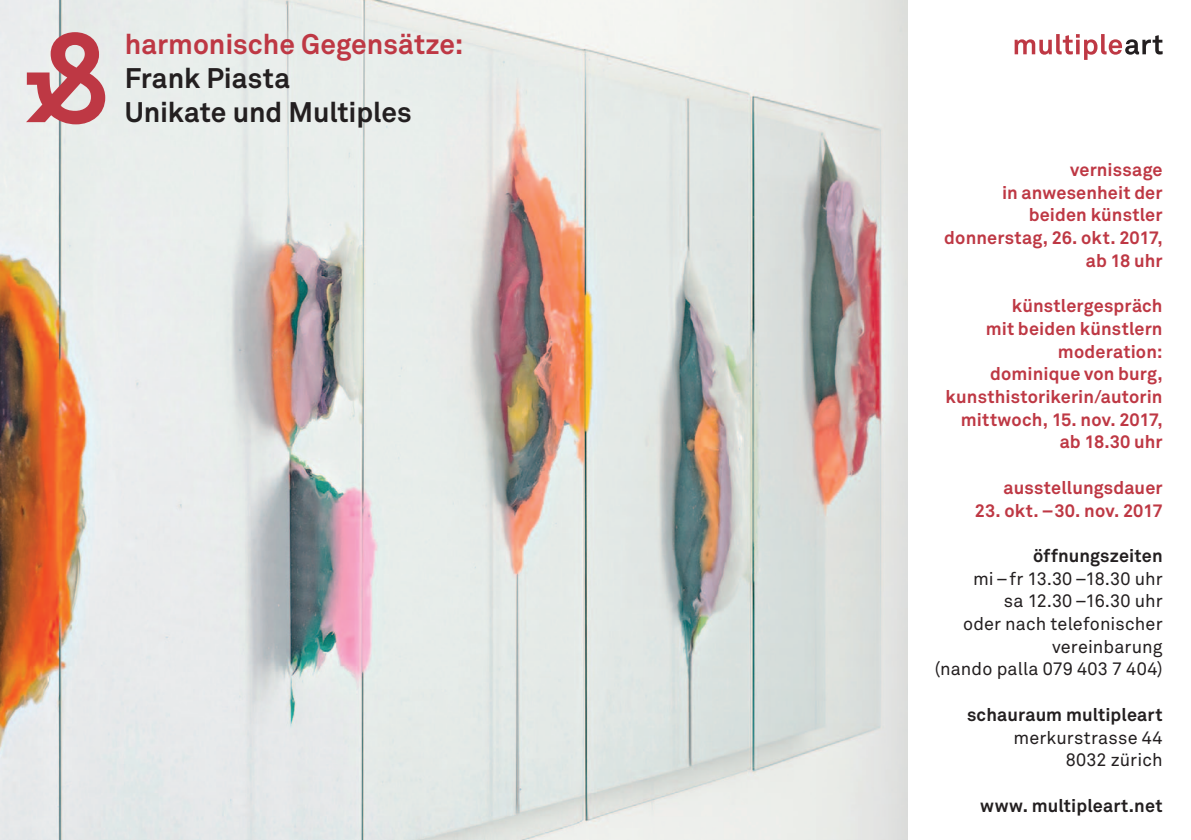
<style>
.page{position:relative;width:1191px;height:840px;background:#fff}
.page>*{position:absolute;margin:0;border:0;box-sizing:border-box;transform-origin:0 0}
.t1{font:700 28px/34px "Akkurat";color:#231f20}
.t2{font:700 28px "Akkurat";color:#be3844}
.t3{font:700 18px/22.6px "Akkurat";letter-spacing:.005em;color:#be3844;text-align:right}
.t4{font:18px/22.6px "Akkurat";letter-spacing:.01em;color:#231f20;text-align:right}
.t5{font:700 18px "Akkurat";letter-spacing:.01em;color:#231f20}
</style>
<div class="page">
<img style="left:0;top:0;width:907px;height:839px">
<svg style="left:1014px;top:34px;width:148px;height:26px"></svg>
<div style="left:26px;top:32px;width:79px;height:92px;background:#e8edeb"></div>
<h1 class="t2" style="left:125px;top:26px;width:340px">harmonische Gegensätze:</h1>
<h1 class="t1" style="left:125px;top:61px;width:288px">Frank Piasta<br>Unikate und Multiples</h1>
<p class="t3" style="left:944px;top:158px;width:220px">vernissage<br>in anwesenheit der beiden künstler donnerstag, 26. okt. 2017, ab 18 uhr</p>
<p class="t3" style="left:945px;top:294px;width:218px">künstlergespräch<br>mit beiden künstlern moderation:<br>dominique von burg, kunsthistorikerin/autorin mittwoch, 15. nov. 2017, ab 18.30 uhr</p>
<p class="t3" style="left:1003px;top:475px;width:161px">ausstellungsdauer</p>
<p class="t3" style="left:975px;top:498px;width:189px">23. okt. – 30. nov. 2017</p>
<p class="t5" style="left:1033px;top:544px;width:131px">öffnungszeiten</p>
<p class="t4" style="left:935px;top:566px;width:229px">mi –fr 13.30 –18.30 uhr<br>sa 12.30 –16.30 uhr<br>oder nach telefonischer vereinbarung<br>(nando palla 079 403 7 404)</p>
<p class="t5" style="left:967px;top:702px;width:197px">schauraum multipleart</p>
<p class="t4" style="left:1013px;top:725px;width:151px">merkurstrasse 44<br>8032 zürich</p>
<p class="t5" style="left:980px;top:793px;width:184px">www. multipleart.net</p>
</div>
